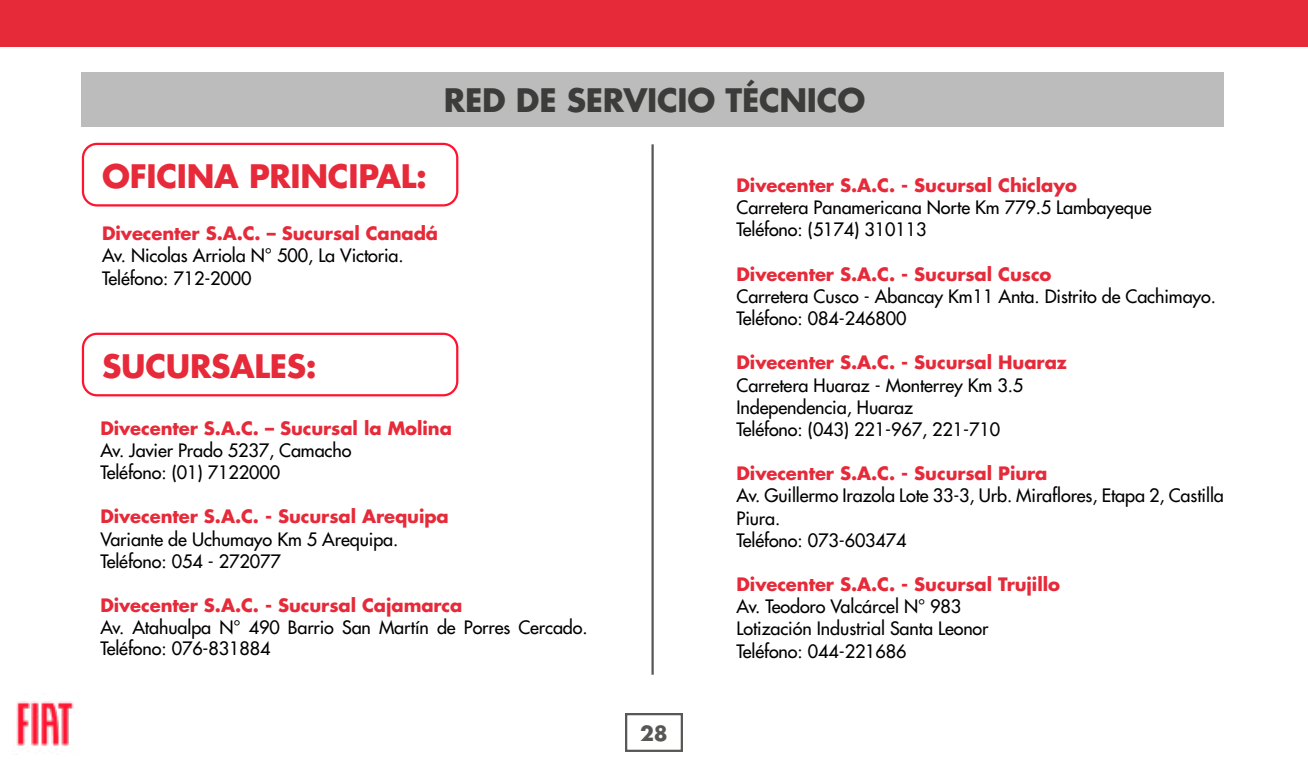
<style>
.page{position:relative;width:1308px;height:766px;background:#fff}
.page>*{position:absolute;margin:0;border:0;box-sizing:border-box;transform-origin:0 0}
.t1{font:700 31.5px "Futura Std";letter-spacing:-.01em;color:#e62a39}
.t2{font:700 31.5px "Futura Std";letter-spacing:-.01em;color:#3c3c3b}
.t3{font:700 20.25px "Futura Std";color:#575756}
.t4{font:500 18px/22.1px "Futura Std";letter-spacing:-.005em;color:#000}
.t5{font:700 18px "Futura Std";letter-spacing:-.005em;color:#e62a39}
</style>
<div class="page">
<div style="left:625px;top:712px;width:58px;height:39px;border:2px solid #575756"></div>
<div style="left:0;top:0;width:1307px;height:46px;background:#e62a39"></div>
<img style="left:16px;top:701px;width:58px;height:45px">
<div style="left:81px;top:72px;width:1142px;height:55px;background:#bcbcbc"></div>
<div style="left:82px;top:143px;width:376px;height:63px;border:2px solid #ff132f;border-radius:14px"></div>
<div style="left:82px;top:332px;width:376px;height:64px;border:2px solid #ff132f;border-radius:14px"></div>
<hr style="left:651px;top:144px;width:2px;height:530px;background:#575756">
<h1 class="t2" style="left:444px;top:79px;width:423px">RED DE SERVICIO TÉCNICO</h1>
<h1 class="t1" style="left:102px;top:156px;width:326px">OFICINA PRINCIPAL:</h1>
<p class="t5" style="left:102px;top:221px;width:338px">Divecenter S.A.C. – Sucursal Canadá</p>
<p class="t4" style="left:102px;top:245px;width:303px">Av. Nicolas Arriola N° 500, La Victoria.<br>Teléfono: 712-2000</p>
<h1 class="t1" style="left:102px;top:345px;width:216px">SUCURSALES:</h1>
<p class="t5" style="left:100px;top:416px;width:353px">Divecenter S.A.C. – Sucursal la Molina</p>
<p class="t4" style="left:100px;top:439px;width:253px">Av. Javier Prado 5237, Camacho<br>Teléfono: (01) 7122000</p>
<p class="t5" style="left:100px;top:504px;width:350px">Divecenter S.A.C. - Sucursal Arequipa</p>
<p class="t4" style="left:100px;top:528px;width:299px">Variante de Uchumayo Km 5 Arequipa.<br>Teléfono: 054 - 272077</p>
<p class="t5" style="left:100px;top:593px;width:363px">Divecenter S.A.C. - Sucursal Cajamarca</p>
<p class="t4" style="left:100px;top:617px;width:489px;line-height:20.2px">Av. Atahualpa N° 490 Barrio San Martín de Porres Cercado.<br>Teléfono: 076-831884</p>
<p class="t3" style="left:640px;top:719px;width:29px">28</p>
<p class="t5" style="left:736px;top:173px;width:342px">Divecenter S.A.C. - Sucursal Chiclayo</p>
<p class="t4" style="left:736px;top:196px;width:417px">Carretera Panamericana Norte Km 779.5 Lambayeque<br>Teléfono: (5174) 310113</p>
<p class="t5" style="left:736px;top:262px;width:316px">Divecenter S.A.C. - Sucursal Cusco</p>
<p class="t4" style="left:736px;top:285px;width:481px">Carretera Cusco - Abancay Km11 Anta. Distrito de Cachimayo.<br>Teléfono: 084-246800</p>
<p class="t5" style="left:736px;top:350px;width:332px">Divecenter S.A.C. - Sucursal Huaraz</p>
<p class="t4" style="left:736px;top:374px;width:288px">Carretera Huaraz - Monterrey Km 3.5<br>Independencia, Huaraz<br>Teléfono: (043) 221-967, 221-710</p>
<p class="t5" style="left:736px;top:461px;width:312px">Divecenter S.A.C. - Sucursal Piura</p>
<p class="t4" style="left:736px;top:484px;width:489px">Av. Guillermo Irazola Lote 33-3, Urb. Miraflores, Etapa 2, Castilla<br>Piura.<br>Teléfono: 073-603474</p>
<p class="t5" style="left:736px;top:572px;width:325px">Divecenter S.A.C. - Sucursal Trujillo</p>
<p class="t4" style="left:736px;top:595px;width:253px">Av. Teodoro Valcárcel N° 983<br>Lotización Industrial Santa Leonor<br>Teléfono: 044-221686</p>
</div>
